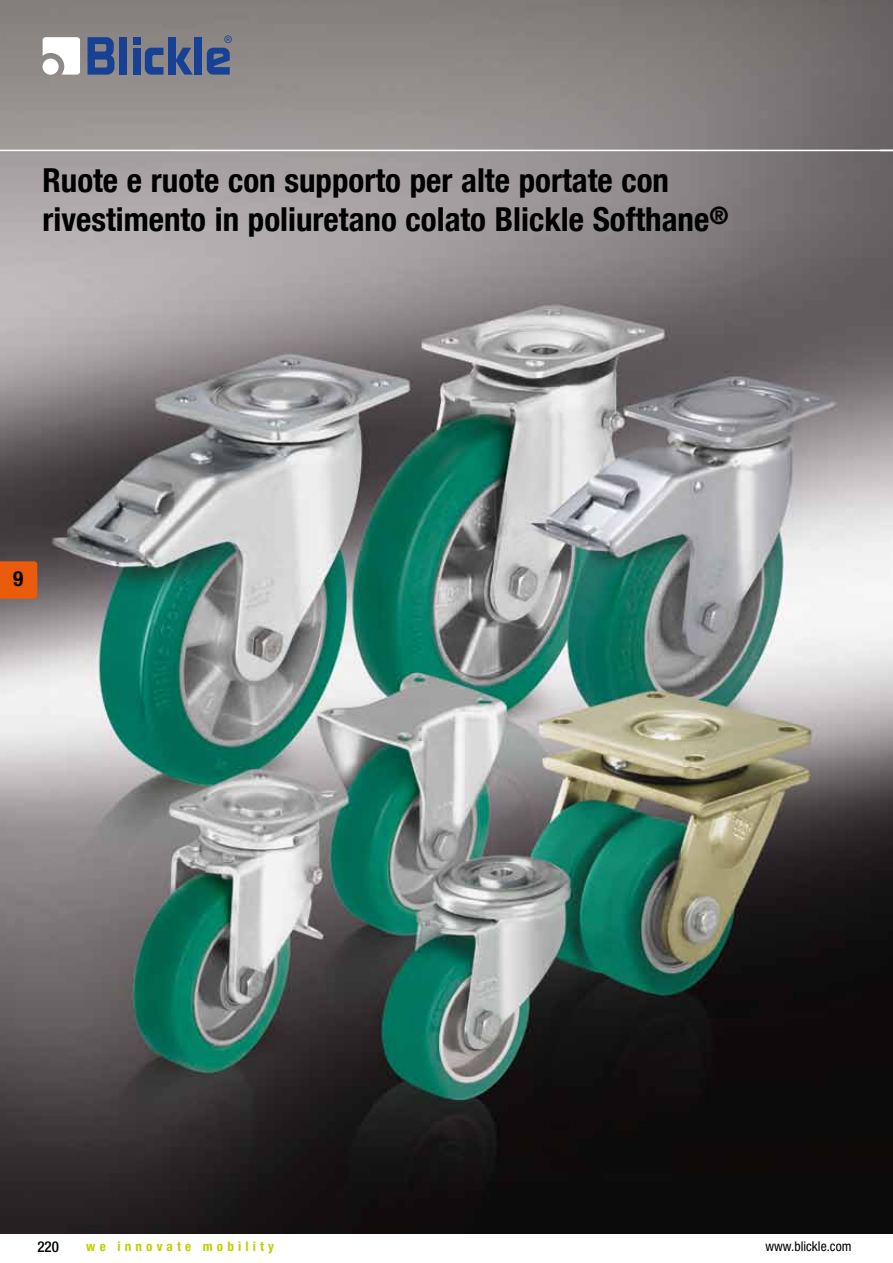
<style>
.page{position:relative;width:893px;height:1263px;background:#fff}
.page>*{position:absolute;margin:0;border:0;box-sizing:border-box;transform-origin:0 0}
.t1{font:700 condensed 33px/39.6px "Helvetica Neue LT Com";color:#000}
.t2{font:700 condensed 21px "Helvetica Neue LT Com";color:#000}
.t3{font:500 condensed 15px "Helvetica Neue LTW1 G";color:#000}
.t4{font:condensed 13.5px "Helvetica Neue LTW1 G";color:#000}
.t5{font:700 condensed 13.2px "Helvetica Neue LT Com";letter-spacing:.315em;color:#bed000}
</style>
<div class="page">
<img style="left:0;top:0;width:893px;height:1234px">
<hr style="left:0;top:150px;width:893px;height:1px;background:#fff">
<svg style="left:43px;top:37px;width:37px;height:38px"></svg>
<div style="left:119px;top:37px;width:8px;height:38px;background:#164194"></div>
<div style="left:133px;top:48px;width:7px;height:27px;background:#164194"></div>
<div style="left:133px;top:37px;width:7px;height:8px;background:#164194"></div>
<svg style="left:176px;top:48px;width:17px;height:27px"></svg>
<svg style="left:145px;top:48px;width:19px;height:27px"></svg>
<div style="left:195px;top:37px;width:7px;height:38px;background:#164194"></div>
<div style="left:168px;top:37px;width:7px;height:38px;background:#164194"></div>
<svg style="left:88px;top:37px;width:26px;height:38px"></svg>
<div style="left:43px;top:59px;width:16px;height:16px;background:#fff;border-radius:50%"></div>
<svg style="left:207px;top:35px;width:25px;height:40px"></svg>
<svg style="left:0;top:561px;width:37px;height:38px"></svg>
<p class="t1" style="left:43px;top:160px;width:688px">Ruote e ruote con supporto per alte portate con rivestimento in poliuretano colato Blickle Softhane<sup>®</sup></p>
<p class="t2" style="left:13px;top:566px;width:12px">9</p>
<p class="t3" style="left:37px;top:1238px;width:23px">220</p>
<p class="t5" style="left:86px;top:1238px;width:189px">we innovate mobility</p>
<p class="t4" style="left:765px;top:1238px;width:87px">www.blickle.com</p>
</div>
